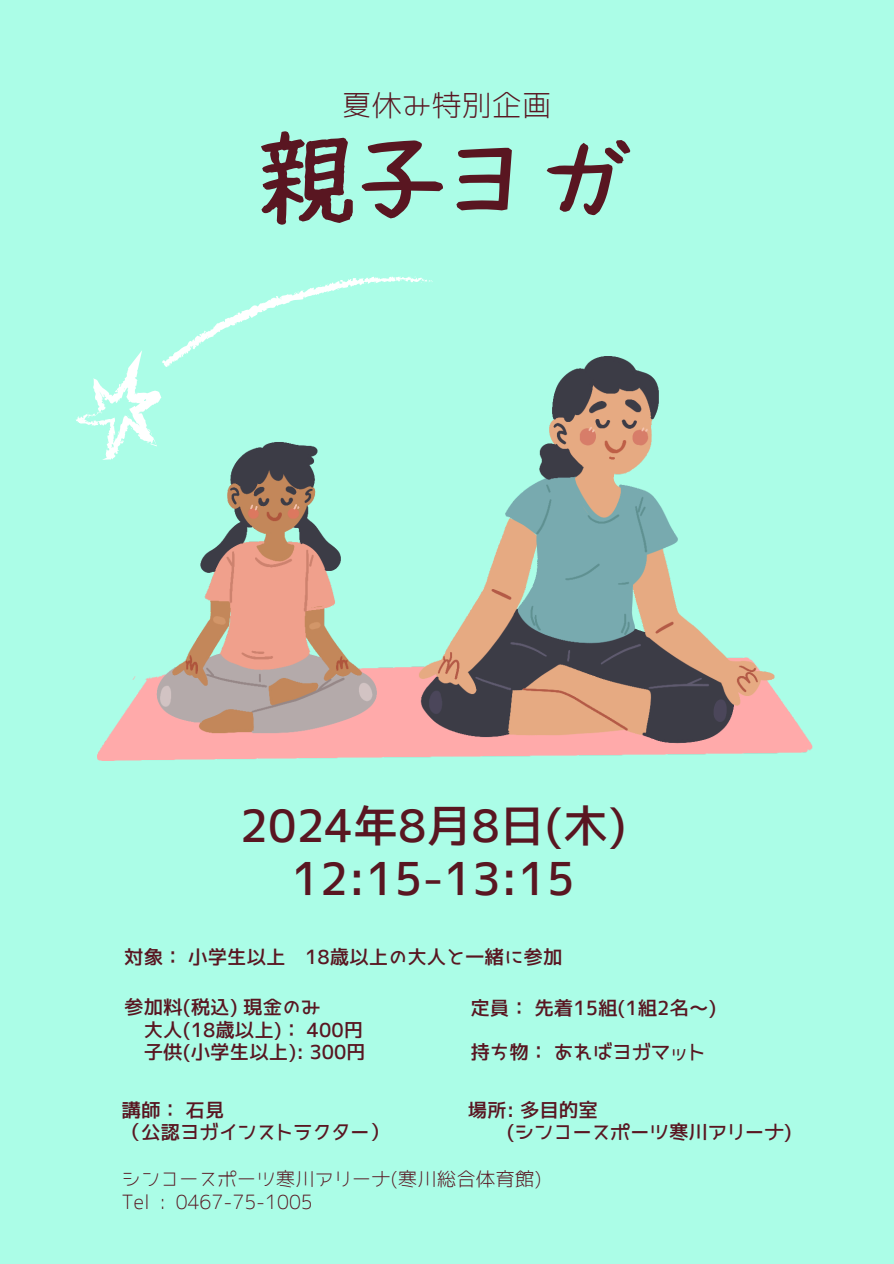
<style>
.page{position:relative;width:894px;height:1264px;background:#fff}
.page>*{position:absolute;margin:0;border:0;box-sizing:border-box;transform-origin:0 0}
.t1{font:93px "Hanazome Font";color:#591621}
.t2{font:45px/52.8px "Corporate Logo Medium";color:#591621;text-align:center}
.t3{font:30px "JK Gothic L";color:#591621}
.t4{font:19.5px "JK Gothic M";color:#591621}
.t5{font:19.5px "JK Gothic L";color:#591621}
</style>
<div class="page">
<div style="left:0;top:0;width:893px;height:1263px;background:#abfde7"></div>
<img style="left:97px;top:356px;width:715px;height:404px">
<svg style="left:76px;top:276px;width:356px;height:184px"></svg>
<p class="t3" style="left:341px;top:90px;width:211px">夏休み特別企画</p>
<h1 class="t1" style="left:260px;top:132px;width:373px">親子ヨガ</h1>
<p class="t2" style="left:239px;top:799px;width:388px">2024年8月8日(木)<br>12:15-13:15</p>
<p class="t4" style="left:124px;top:946px;width:439px">対象：小学生以上 18歳以上の大人と一緒に参加</p>
<p class="t4" style="left:124px;top:997px;width:198px">参加料(税込) 現金のみ</p>
<p class="t4" style="left:144px;top:1020px;width:221px">大人(18歳以上)： 400円</p>
<p class="t4" style="left:144px;top:1042px;width:223px">子供(小学生以上): 300円</p>
<h2 class="t4" style="left:121px;top:1099px;width:104px">講師：石見</h2>
<p class="t4" style="left:121px;top:1122px;width:269px">（公認ヨガインストラクター）</p>
<p class="t4" style="left:470px;top:997px;width:247px">定員：先着15組(1組2名～)</p>
<p class="t4" style="left:470px;top:1042px;width:236px">持ち物：あればヨガマット</p>
<p class="t4" style="left:467px;top:1099px;width:132px">場所: 多目的室</p>
<p class="t4" style="left:506px;top:1122px;width:286px">(シンコースポーツ寒川アリーナ)</p>
<p class="t5" style="left:121px;top:1169px;width:421px">シンコースポーツ寒川アリーナ(寒川総合体育館)</p>
<p class="t5" style="left:121px;top:1192px;width:193px">Tel : 0467-75-1005</p>
</div>
